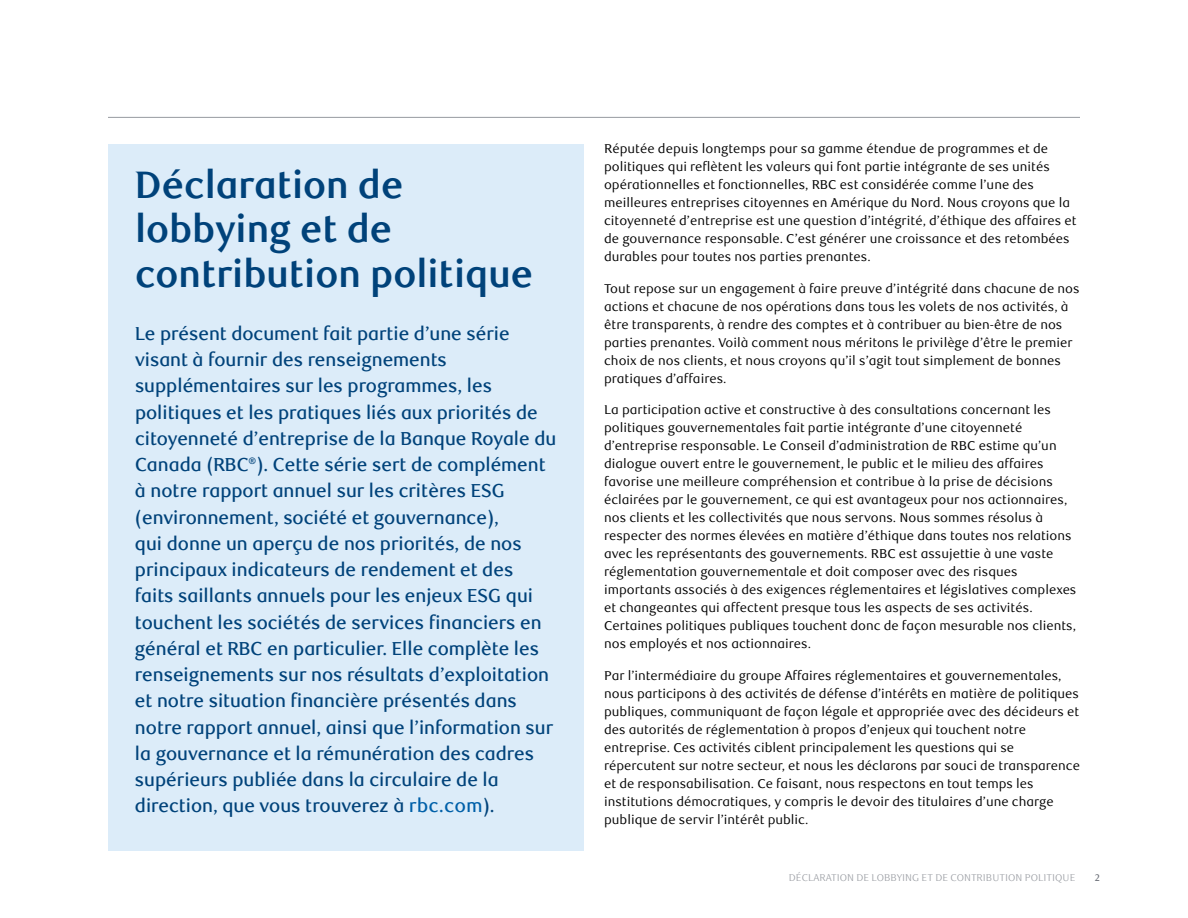
<style>
.page{position:relative;width:1188px;height:918px;background:#fff}
.page>*{position:absolute;margin:0;border:0;box-sizing:border-box;transform-origin:0 0}
.t1{font:700 38.25px/44.2px "RBC Display";color:#00427a}
.t2{font:500 18.75px/26.2px "RBC Display";color:#00427a}
.t3{font:12.75px/18px "RBC Text";color:#000}
.t4{font:300 9.75px "RBC Text";color:#979aa0}
.t5{font:500 9.75px "RBC Text";color:#70747c}
.s1{font-family:"RBC Text";color:#0060a9}
</style>
<div class="page">
<hr style="left:108px;top:117px;width:972px;height:1px;background:#979aa0">
<div style="left:108px;top:144px;width:476px;height:706px;background:#dcecf9"></div>
<h1 class="t1" style="left:135px;top:164px;width:400px">Déclaration de lobbying et de contribution politique</h1>
<p class="t2" style="left:135px;top:321px;width:423px">Le présent document fait partie d’une série visant à fournir des renseignements supplémentaires sur les programmes, les politiques et les pratiques liés aux priorités de citoyenneté d’entreprise de la Banque Royale du Canada (RBC<sup>®</sup>). Cette série sert de complément à notre rapport annuel sur les critères ESG (environnement, société et gouvernance),<br>qui donne un aperçu de nos priorités, de nos principaux indicateurs de rendement et des faits saillants annuels pour les enjeux ESG qui touchent les sociétés de services financiers en général et RBC en particulier. Elle complète les renseignements sur nos résultats d’exploitation et notre situation financière présentés dans notre rapport annuel, ainsi que l’information sur la gouvernance et la rémunération des cadres supérieurs publiée dans la circulaire de la direction, que vous trouverez à <span class="s1">rbc.com</span>).</p>
<p class="t3" style="left:604px;top:140px;width:474px">Réputée depuis longtemps pour sa gamme étendue de programmes et de politiques qui reflètent les valeurs qui font partie intégrante de ses unités opérationnelles et fonctionnelles, RBC est considérée comme l’une des meilleures entreprises citoyennes en Amérique du Nord. Nous croyons que la citoyenneté d’entreprise est une question d’intégrité, d’éthique des affaires et de gouvernance responsable. C’est générer une croissance et des retombées durables pour toutes nos parties prenantes.</p>
<p class="t3" style="left:604px;top:280px;width:477px">Tout repose sur un engagement à faire preuve d’intégrité dans chacune de nos actions et chacune de nos opérations dans tous les volets de nos activités, à être transparents, à rendre des comptes et à contribuer au bien-être de nos parties prenantes. Voilà comment nous méritons le privilège d’être le premier choix de nos clients, et nous croyons qu’il s’agit tout simplement de bonnes pratiques d’affaires.</p>
<p class="t3" style="left:604px;top:401px;width:474px">La participation active et constructive à des consultations concernant les politiques gouvernementales fait partie intégrante d’une citoyenneté d’entreprise responsable. Le Conseil d’administration de RBC estime qu’un dialogue ouvert entre le gouvernement, le public et le milieu des affaires favorise une meilleure compréhension et contribue à la prise de décisions éclairées par le gouvernement, ce qui est avantageux pour nos actionnaires, nos clients et les collectivités que nous servons. Nous sommes résolus à respecter des normes élevées en matière d’éthique dans toutes nos relations avec les représentants des gouvernements. RBC est assujettie à une vaste réglementation gouvernementale et doit composer avec des risques importants associés à des exigences réglementaires et législatives complexes et changeantes qui affectent presque tous les aspects de ses activités.<br>Certaines politiques publiques touchent donc de façon mesurable nos clients, nos employés et nos actionnaires.</p>
<p class="t3" style="left:604px;top:667px;width:477px">Par l’intermédiaire du groupe Affaires réglementaires et gouvernementales, nous participons à des activités de défense d’intérêts en matière de politiques publiques, communiquant de façon légale et appropriée avec des décideurs et des autorités de réglementation à propos d’enjeux qui touchent notre entreprise. Ces activités ciblent principalement les questions qui se répercutent sur notre secteur, et nous les déclarons par souci de transparence et de responsabilisation. Ce faisant, nous respectons en tout temps les institutions démocratiques, y compris le devoir des titulaires d’une charge publique de servir l’intérêt public.</p>
<p class="t4" style="left:789px;top:872px;width:288px">DÉCLARATION DE LOBBYING ET DE CONTRIBUTION POLITIQUE</p>
<p class="t5" style="left:1095px;top:872px;width:7px">2</p>
</div>
